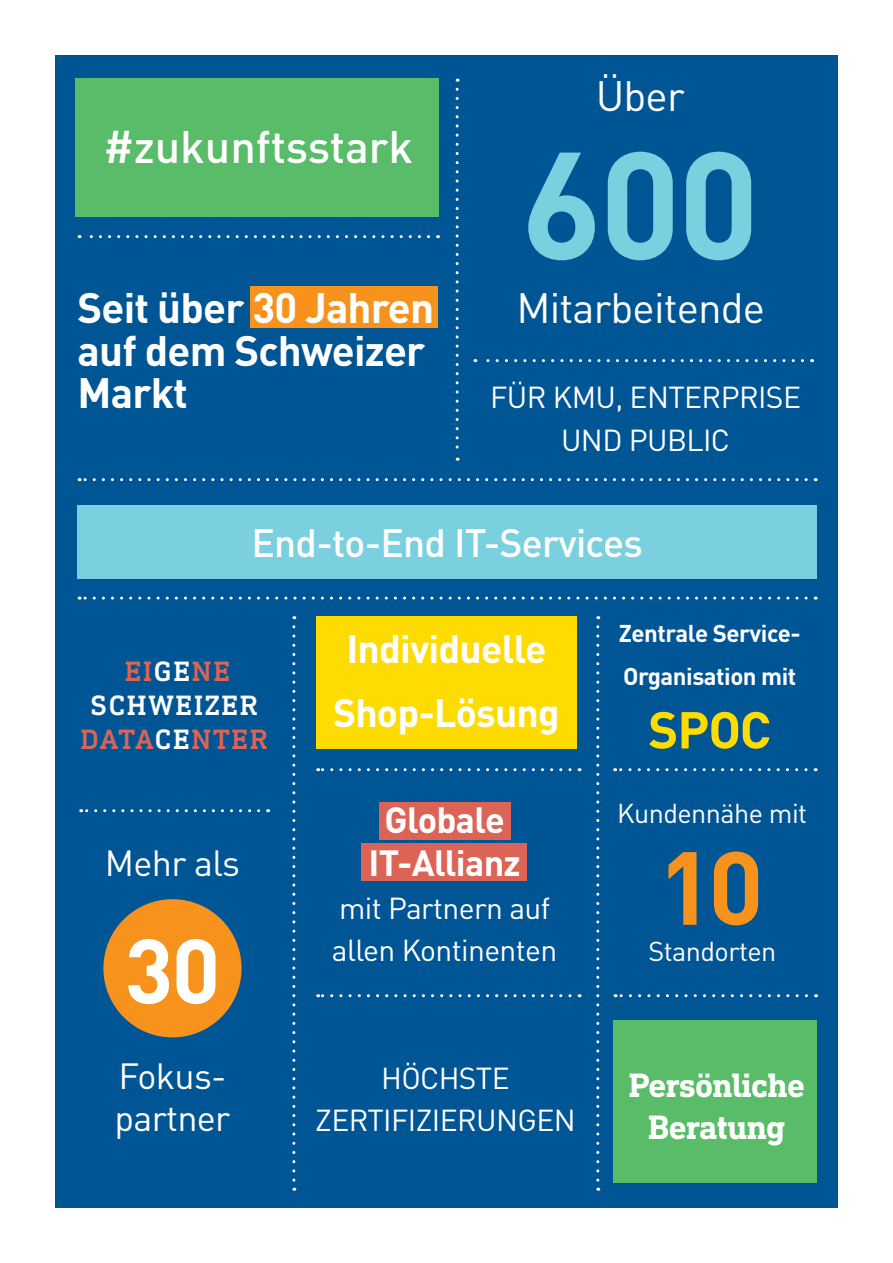
<style>
.page{position:relative;width:893px;height:1263px;background:#fff}
.page>*{position:absolute;margin:0;border:0;box-sizing:border-box;transform-origin:0 0}
.t1{font:700 150px "Bechtle DIN";color:#7bd0e0}
.t2{font:700 102px "Bechtle DIN";color:#f7931d}
.t3{font:700 90px "Bechtle DIN";color:#fff}
.t4{font:700 51px "Bechtle DIN";color:#ffdc01}
.t5{font:500 45px "Bechtle DIN";color:#fff}
.t6{font:700 42px/42.5px "Bechtle DIN";letter-spacing:-.02em;color:#fff}
.t7{font:42px "Bechtle DIN";letter-spacing:-.02em;color:#fff}
.t8{font:700 39px/63.8px "Bechtle DIN";letter-spacing:-.02em;color:#fff;text-align:center}
.t9{font:500 39px "Bechtle DIN";letter-spacing:-.02em;color:#fff}
.t10{font:36px/42.5px "Bechtle DIN";letter-spacing:-.02em;color:#fff}
.t11{font:700 36px/42.5px "Bechtle DIN";letter-spacing:-.02em;color:#fff;text-align:center}
.t12{font:700 34.5px/42.6px "DIN Next Slab Pro";letter-spacing:-.02em;color:#fff;text-align:center}
.t13{font:30px/42.5px "Bechtle DIN";letter-spacing:-.02em;color:#fff;text-align:center}
.t14{font:500 28.5px/34.2px "DIN Next Slab Pro";letter-spacing:.06em;color:#fff;text-align:center}
.t15{font:27px "Bechtle DIN";letter-spacing:-.02em;color:#fff}
.t16{font:700 24px/42.6px "Bechtle DIN";letter-spacing:-.02em;color:#fff}
.s1{color:#db6456}
</style>
<div class="page">
<div style="left:55px;top:55px;width:783px;height:1153px;background:#005595"></div>
<div style="left:78px;top:505px;width:739px;height:73px;background:#7bd0e0"></div>
<div style="left:361px;top:843px;width:166px;height:38px;background:#db6456"></div>
<div style="left:379px;top:802px;width:131px;height:37px;background:#db6456"></div>
<div style="left:250px;top:286px;width:187px;height:42px;background:#f7931d"></div>
<div style="left:614px;top:1020px;width:203px;height:162px;background:#59bc68"></div>
<div style="left:103px;top:899px;width:139px;height:138px;background:#f7931d;border-radius:50%"></div>
<div style="left:316px;top:616px;width:261px;height:132px;background:#ffdc01"></div>
<svg style="left:456px;top:89px;width:3px;height:372px"></svg>
<svg style="left:79px;top:235px;width:350px;height:3px"></svg>
<svg style="left:475px;top:359px;width:327px;height:3px"></svg>
<svg style="left:79px;top:597px;width:727px;height:3px"></svg>
<svg style="left:79px;top:478px;width:727px;height:3px"></svg>
<svg style="left:81px;top:809px;width:178px;height:3px"></svg>
<svg style="left:292px;top:627px;width:3px;height:564px"></svg>
<svg style="left:318px;top:994px;width:252px;height:3px"></svg>
<div style="left:76px;top:79px;width:363px;height:138px;background:#59bc68"></div>
<svg style="left:596px;top:627px;width:3px;height:564px"></svg>
<svg style="left:318px;top:768px;width:252px;height:3px"></svg>
<svg style="left:615px;top:768px;width:191px;height:3px"></svg>
<svg style="left:615px;top:994px;width:191px;height:3px"></svg>
<h3 class="t5" style="left:104px;top:110px;width:311px">#zukunftsstark</h3>
<h3 class="t6" style="left:78px;top:282px;width:358px">Seit über 30 Jahren auf dem Schweizer<br>Markt</h3>
<h3 class="t7" style="left:596px;top:62px;width:90px">Über</h3>
<h1 class="t1" style="left:521px;top:80px;width:240px">600</h1>
<h3 class="t7" style="left:516px;top:275px;width:250px">Mitarbeitende</h3>
<p class="t13" style="left:490px;top:373px;width:312px">FÜR KMU, ENTERPRISE<br>UND PUBLIC</p>
<h3 class="t9" style="left:251px;top:511px;width:393px">End-to-End IT-Services</h3>
<p class="t14" style="left:80px;top:653px;width:189px"><span class="s1">EI</span>GE<span class="s1">NE<br></span>SCHWEIZER<br><span class="s1">DATA</span>CE<span class="s1">NTER</span></p>
<p class="t10" style="left:105px;top:838px;width:137px">Mehr als</p>
<h3 class="t3" style="left:125px;top:896px;width:97px">30</h3>
<p class="t10" style="left:115px;top:1051px;width:117px">Fokus&shy;partner</p>
<h3 class="t8" style="left:333px;top:613px;width:228px">Individuelle<br>Shop-Lösung</h3>
<p class="t11" style="left:368px;top:795px;width:154px">Globale<br>IT-Allianz</p>
<p class="t13" style="left:332px;top:883px;width:227px;text-align:left">mit Partnern auf allen Kontinenten</p>
<p class="t13" style="left:315px;top:1053px;width:262px">HÖCHSTE<br>ZERTIFIZIERUNGEN</p>
<p class="t16" style="left:619px;top:609px;width:183px">Zentrale Service-<br>Organisation mit</p>
<h3 class="t4" style="left:648px;top:687px;width:125px">SPOC</h3>
<p class="t15" style="left:617px;top:792px;width:192px">Kundennähe mit</p>
<h2 class="t2" style="left:658px;top:803px;width:107px">10</h2>
<p class="t15" style="left:648px;top:930px;width:129px">Standorten</p>
<p class="t12" style="left:629px;top:1063px;width:177px">Persönliche<br>Beratung</p>
</div>
